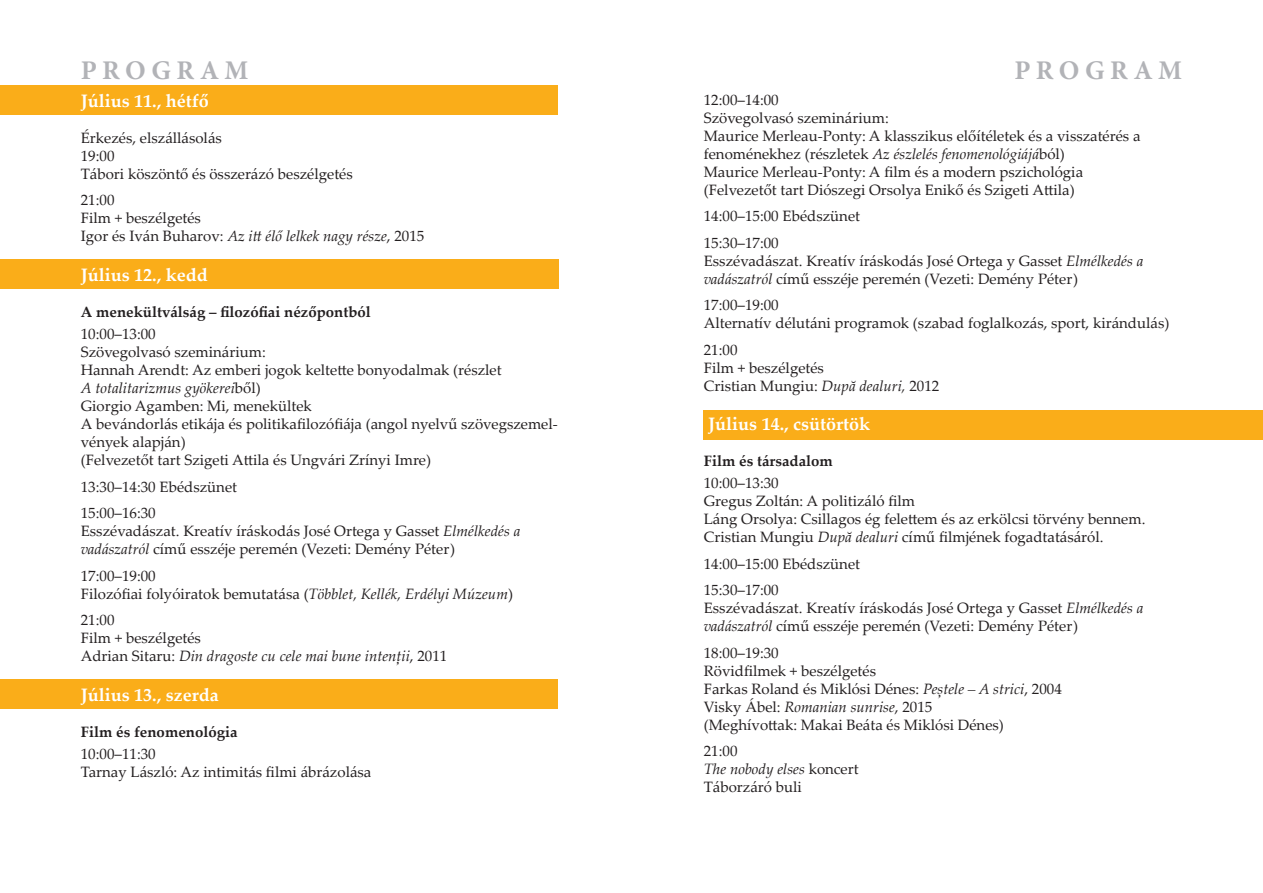
<style>
.page{position:relative;width:1263px;height:893px;background:#fff}
.page>*{position:absolute;margin:0;border:0;box-sizing:border-box;transform-origin:0 0}
.t1{font:700 27px "Minion Pro";letter-spacing:.2em;color:#b2b3b7}
.t2{font:700 18px "Palatino Linotype";color:#fff}
.t3{font:15px/18px "Palatino Linotype";color:#231f20}
.t4{font:700 15px "Palatino Linotype";color:#231f20}
.s1{font-style:italic}
</style>
<div class="page">
<div style="left:0;top:85px;width:558px;height:30px;background:#faad19"></div>
<div style="left:0;top:259px;width:558px;height:30px;background:#faad19"></div>
<div style="left:0;top:679px;width:558px;height:30px;background:#faad19"></div>
<div style="left:704px;top:410px;width:559px;height:30px;background:#faad19"></div>
<h1 class="t1" style="left:81px;top:51px;width:169px">PROGRAM</h1>
<h1 class="t1" style="left:1014px;top:51px;width:169px">PROGRAM</h1>
<p class="t2" style="left:81px;top:88px;width:129px">Július 11., hétfő</p>
<p class="t3" style="left:81px;top:128px;width:273px">Érkezés, elszállásolás<br>19:00<br>Tábori köszöntő és összerázó beszélgetés</p>
<p class="t3" style="left:81px;top:191px;width:345px">21:00<br>Film + beszélgetés<br>Igor és Iván Buharov: <span class="s1">Az itt élő lelkek nagy része</span>, 2015</p>
<p class="t2" style="left:81px;top:262px;width:128px">Július 12., kedd</p>
<p class="t4" style="left:81px;top:301px;width:292px">A menekültválság – filozófiai nézőpontból</p>
<p class="t3" style="left:81px;top:324px;width:479px">10:00–13:00<br>Szövegolvasó szeminárium:<br>Hannah Arendt: Az emberi jogok keltette bonyodalmak (részlet<br><span class="s1">A totalitarizmus gyökerei</span>ből)<br>Giorgio Agamben: Mi, menekültek<br>A bevándorlás etikája és politikafilozófiája (angol nyelvű szövegszemel&shy;vények alapján)<br>(Felvezetőt tart Szigeti Attila és Ungvári Zrínyi Imre)</p>
<p class="t3" style="left:81px;top:473px;width:158px;line-height:26.5px">13:30–14:30 Ebédszünet<br>15:00–16:30</p>
<p class="t3" style="left:81px;top:521px;width:441px">Esszévadászat. Kreatív íráskodás José Ortega y Gasset <span class="s1">Elmélkedés a vadászatról</span> című esszéje peremén (Vezeti: Demény Péter)</p>
<p class="t3" style="left:81px;top:566px;width:434px">17:00–19:00<br>Filozófiai folyóiratok bemutatása (<span class="s1">Többlet, Kellék, Erdélyi Múzeum</span>)</p>
<p class="t3" style="left:81px;top:610px;width:368px">21:00<br>Film + beszélgetés<br>Adrian Sitaru: <span class="s1">Din dragoste cu cele mai bune intenții</span>, 2011</p>
<p class="t2" style="left:81px;top:682px;width:139px">Július 13., szerda</p>
<p class="t4" style="left:81px;top:721px;width:158px">Film és fenomenológia</p>
<p class="t3" style="left:81px;top:744px;width:292px">10:00–11:30<br>Tarnay László: Az intimitás filmi ábrázolása</p>
<p class="t3" style="left:704px;top:90px;width:438px">12:00–14:00<br>Szövegolvasó szeminárium:<br>Maurice Merleau-Ponty: A klasszikus előítéletek és a visszatérés a fenoménekhez (részletek <span class="s1">Az észlelés fenomenológiájá</span>ból)<br>Maurice Merleau-Ponty: A film és a modern pszichológia (Felvezetőt tart Diószegi Orsolya Enikő és Szigeti Attila)</p>
<p class="t3" style="left:704px;top:202px;width:158px;line-height:26.5px">14:00–15:00 Ebédszünet<br>15:30–17:00</p>
<p class="t3" style="left:704px;top:251px;width:441px">Esszévadászat. Kreatív íráskodás José Ortega y Gasset <span class="s1">Elmélkedés a vadászatról</span> című esszéje peremén (Vezeti: Demény Péter)</p>
<p class="t3" style="left:704px;top:295px;width:467px">17:00–19:00<br>Alternatív délutáni programok (szabad foglalkozás, sport, kirándulás)</p>
<p class="t3" style="left:704px;top:340px;width:237px">21:00<br>Film + beszélgetés<br>Cristian Mungiu: <span class="s1">După dealuri,</span> 2012</p>
<p class="t2" style="left:708px;top:411px;width:163px">Július 14., csütörtök</p>
<p class="t4" style="left:704px;top:450px;width:131px">Film és társadalom</p>
<p class="t3" style="left:704px;top:474px;width:443px">10:00–13:30<br>Gregus Zoltán: A politizáló film<br>Láng Orsolya: Csillagos ég felettem és az erkölcsi törvény bennem.<br>Cristian Mungiu <span class="s1">După dealuri</span> című filmjének fogadtatásáról.</p>
<p class="t3" style="left:704px;top:550px;width:158px;line-height:26.5px">14:00–15:00 Ebédszünet<br>15:30–17:00</p>
<p class="t3" style="left:704px;top:599px;width:441px">Esszévadászat. Kreatív íráskodás José Ortega y Gasset <span class="s1">Elmélkedés a vadászatról</span> című esszéje peremén (Vezeti: Demény Péter)</p>
<p class="t3" style="left:704px;top:643px;width:360px">18:00–19:30<br>Rövidfilmek + beszélgetés<br>Farkas Roland és Miklósi Dénes: <span class="s1">Peștele – A strici</span>, 2004<br>Visky Ábel: <span class="s1">Romanian sunrise</span>, 2015<br>(Meghívottak: Makai Beáta és Miklósi Dénes)</p>
<p class="t3" style="left:704px;top:742px;width:156px">21:00<br><span class="s1">The nobody elses</span> koncert<br>Táborzáró buli</p>
</div>
